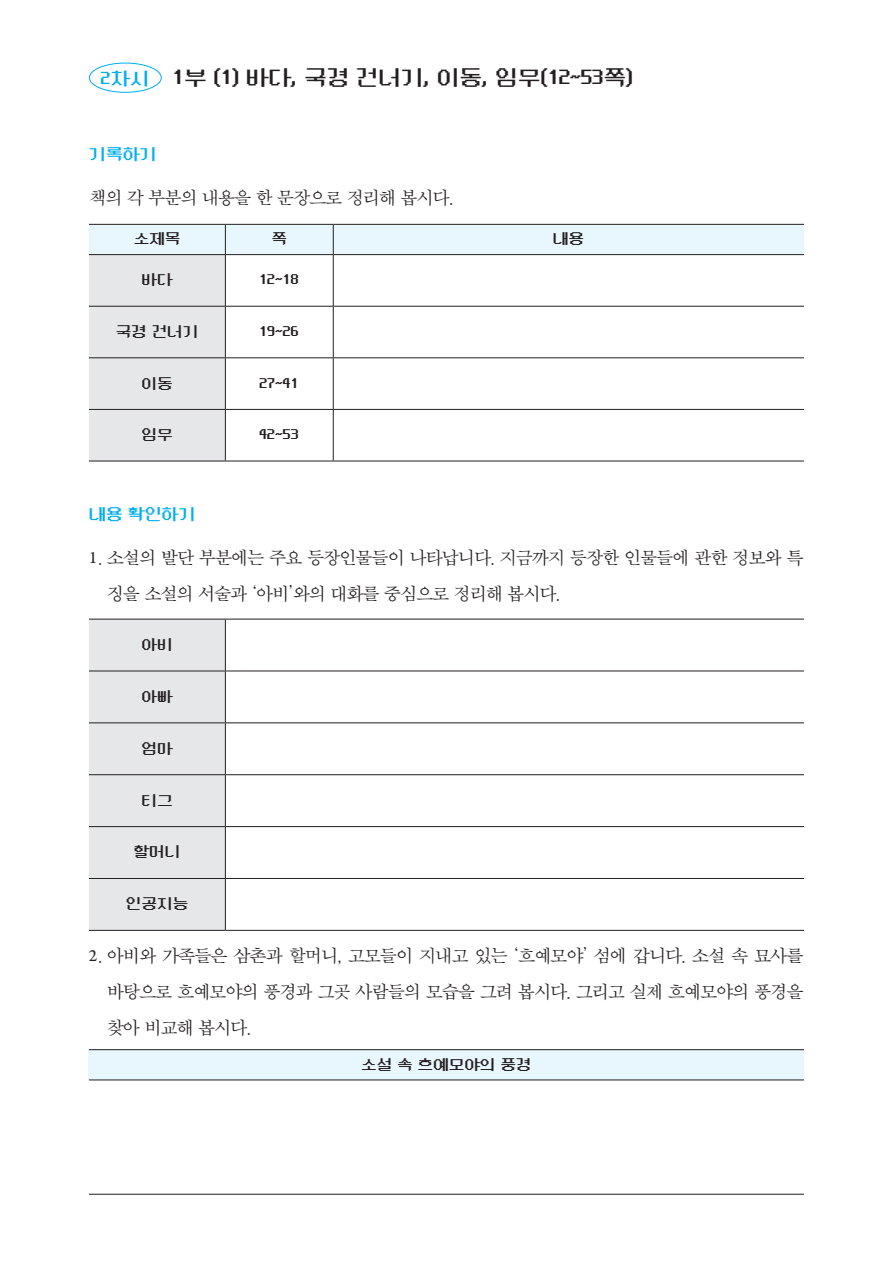
<style>
.page{position:relative;width:893px;height:1263px;background:#fff}
.page>*{position:absolute;margin:0;border:0;box-sizing:border-box;transform-origin:0 0}
.t1{font:22.95px "Neo Dunggeunmo Pro";letter-spacing:-.02em;color:#231f20}
.t2{font:18px/36px "SMSS Myung Jo 10 Std";letter-spacing:-.105em;color:#231f20}
.t3{font:17.25px "Neo Dunggeunmo Pro";letter-spacing:-.02em;color:#00aeef}
.t4{font:15.75px "Neo Dunggeunmo Pro";letter-spacing:-.01em;color:#231f20}
.s1{font-size:19.5px;color:#00aeef}
.s2{font-family:"Arno Pro"}
</style>
<div class="page">
<div style="left:89px;top:63px;width:73px;height:30px;border:1px solid #00aeef;border-radius:50%"></div>
<hr style="left:89px;top:461px;width:136px;height:1px;background:#231f20">
<hr style="left:225px;top:461px;width:108px;height:1px;background:#231f20">
<hr style="left:333px;top:461px;width:471px;height:1px;background:#231f20">
<svg style="left:89px;top:224px;width:715px;height:237px"></svg>
<hr style="left:225px;top:255px;width:1px;height:51px;background:#231f20">
<hr style="left:333px;top:255px;width:1px;height:51px;background:#231f20">
<hr style="left:225px;top:307px;width:1px;height:50px;background:#231f20">
<hr style="left:333px;top:307px;width:1px;height:50px;background:#231f20">
<hr style="left:225px;top:358px;width:1px;height:51px;background:#231f20">
<hr style="left:333px;top:358px;width:1px;height:51px;background:#231f20">
<hr style="left:225px;top:410px;width:1px;height:51px;background:#231f20">
<hr style="left:333px;top:410px;width:1px;height:51px;background:#231f20">
<div style="left:89px;top:1050px;width:715px;height:30px;background:#e8f6fd"></div>
<hr style="left:89px;top:1049px;width:715px;height:1px;background:#231f20">
<hr style="left:89px;top:1079px;width:715px;height:1px;background:#231f20">
<hr style="left:89px;top:1194px;width:715px;height:1px;background:#231f20">
<div style="left:89px;top:620px;width:136px;height:310px;background:#e6e7e9"></div>
<hr style="left:89px;top:619px;width:136px;height:1px;background:#231f20">
<hr style="left:225px;top:619px;width:579px;height:1px;background:#231f20">
<hr style="left:89px;top:671px;width:136px;height:1px;background:#231f20">
<hr style="left:225px;top:671px;width:579px;height:1px;background:#231f20">
<hr style="left:89px;top:722px;width:136px;height:1px;background:#231f20">
<hr style="left:225px;top:722px;width:579px;height:1px;background:#231f20">
<hr style="left:89px;top:774px;width:136px;height:1px;background:#231f20">
<hr style="left:225px;top:774px;width:579px;height:1px;background:#231f20">
<hr style="left:89px;top:826px;width:136px;height:1px;background:#231f20">
<hr style="left:225px;top:826px;width:579px;height:1px;background:#231f20">
<hr style="left:89px;top:878px;width:136px;height:1px;background:#231f20">
<hr style="left:225px;top:878px;width:579px;height:1px;background:#231f20">
<hr style="left:89px;top:930px;width:136px;height:1px;background:#231f20">
<hr style="left:225px;top:930px;width:579px;height:1px;background:#231f20">
<hr style="left:225px;top:619px;width:1px;height:52px;background:#231f20">
<hr style="left:225px;top:671px;width:1px;height:51px;background:#231f20">
<hr style="left:225px;top:723px;width:1px;height:51px;background:#231f20">
<hr style="left:225px;top:775px;width:1px;height:51px;background:#231f20">
<hr style="left:225px;top:827px;width:1px;height:51px;background:#231f20">
<hr style="left:225px;top:879px;width:1px;height:51px;background:#231f20">
<p class="t1" style="left:101px;top:67px;width:534px"><span class="s1">2차시</span> 1부 (1) 바다, 국경 건너기, 이동, 임무(12~53쪽)</p>
<p class="t3" style="left:89px;top:146px;width:69px">기록하기</p>
<p class="t2" style="left:89px;top:180px;width:366px">책의 각 부분의 내용을 한 문장으로 정리해 봅시다.</p>
<p class="t4" style="left:134px;top:232px;width:48px">소제목</p>
<p class="t4" style="left:271px;top:232px;width:17px">쪽</p>
<p class="t4" style="left:553px;top:232px;width:33px">내용</p>
<p class="t4" style="left:141px;top:273px;width:33px">바다</p>
<p class="t4" style="left:260px;top:273px;width:41px">12~18</p>
<p class="t4" style="left:116px;top:324px;width:84px">국경 건너기</p>
<p class="t4" style="left:260px;top:324px;width:41px">19~26</p>
<p class="t4" style="left:141px;top:376px;width:33px">이동</p>
<p class="t4" style="left:260px;top:376px;width:41px">27~41</p>
<p class="t4" style="left:141px;top:427px;width:33px">임무</p>
<p class="t4" style="left:260px;top:427px;width:41px">42~53</p>
<p class="t3" style="left:89px;top:506px;width:108px">내용 확인하기</p>
<p class="t2" style="left:107px;top:540px;width:699px;text-indent:-18px"><span class="s2">1</span>. 소설의 발단 부분에는 주요 등장인물들이 나타납니다. 지금까지 등장한 인물들에 관한 정보와 특 징을 소설의 서술과 ‘아비’와의 대화를 중심으로 정리해 봅시다.</p>
<p class="t4" style="left:141px;top:637px;width:33px">아비</p>
<p class="t4" style="left:141px;top:689px;width:33px">아빠</p>
<p class="t4" style="left:141px;top:741px;width:33px">엄마</p>
<p class="t4" style="left:141px;top:793px;width:33px">티그</p>
<p class="t4" style="left:134px;top:845px;width:48px">할머니</p>
<p class="t4" style="left:126px;top:896px;width:64px">인공지능</p>
<p class="t2" style="left:107px;top:938px;width:699px;text-align:justify;text-indent:-18px"><span class="s2">2</span>. 아비와 가족들은 삼촌과 할머니, 고모들이 지내고 있는 ‘흐예모야’ 섬에 갑니다. 소설 속 묘사를 바탕으로 흐예모야의 풍경과 그곳 사람들의 모습을 그려 봅시다. 그리고 실제 흐예모야의 풍경을 찾아 비교해 봅시다.</p>
<p class="t4" style="left:361px;top:1057px;width:172px">소설 속 흐예모야의 풍경</p>
</div>
